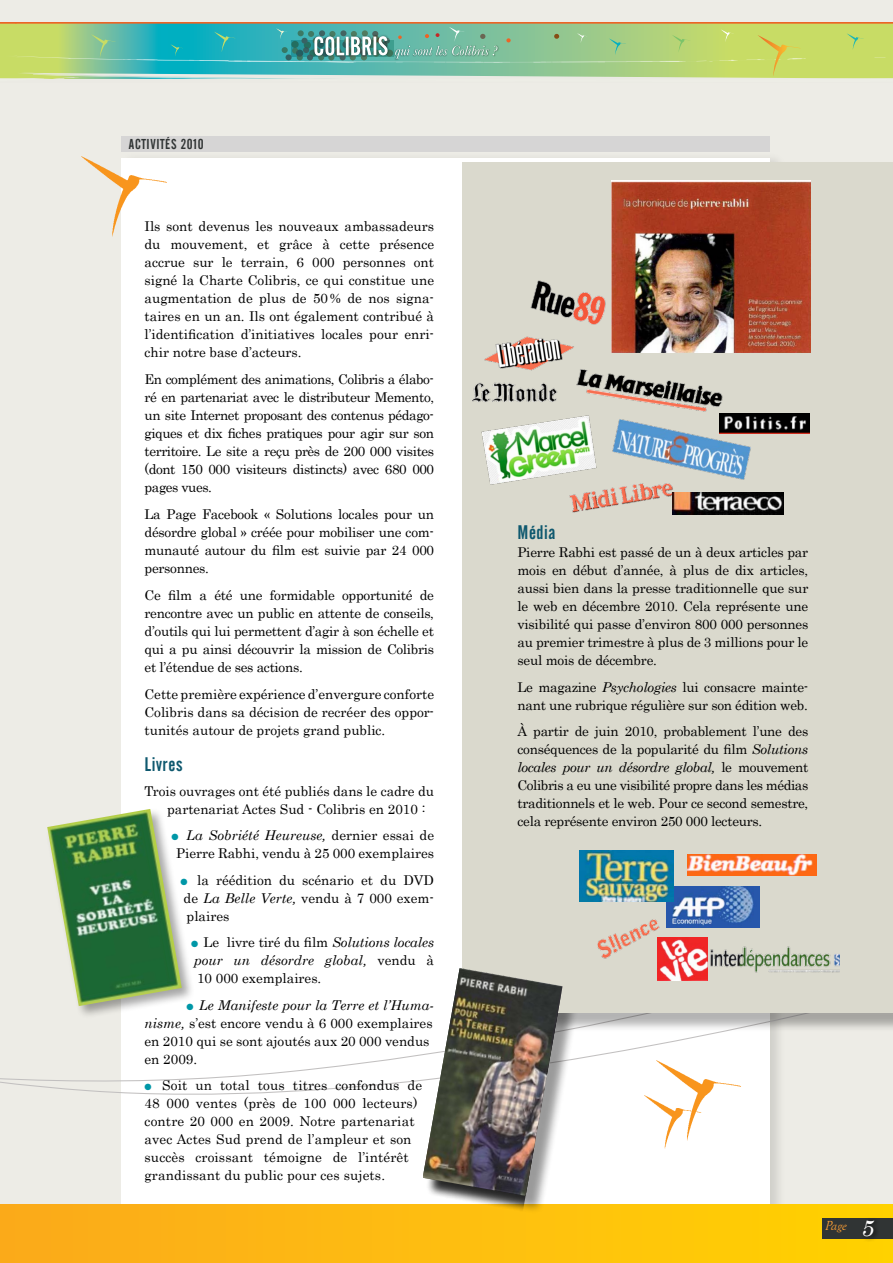
<style>
.page{position:relative;width:893px;height:1263px;background:#edece6}
.page>*{position:absolute;margin:0;border:0;box-sizing:border-box;transform-origin:0 0}
.t1{font:19.5px "Alternate Gothic No 2 BT";color:#0e586e}
.t2{font:14.25px "Alternate Gothic No 2 BT";letter-spacing:.045em;color:#303434}
.t3{font:13.5px/18px "Century";color:#000;text-align:justify}
.t4{font:13.5px/18px "Century";letter-spacing:-.02em;color:#000}
.t5{font:italic 13.5px "Century Schoolbook";color:#000}
.t6{font:italic 13.5px "Century Schoolbook";letter-spacing:-.03em;color:#000}
.t7{font:italic 13.5px "Goudy Old Style T";color:#f99d34}
.s1{color:#0097a7}
.s2{font-family:"Century";font-style:normal}
.s3{font-family:"Century Schoolbook";font-style:italic}
.s4{font-family:"Century";font-size:22.5px;color:#fff}
</style>
<div class="page">
<div style="left:121px;top:136px;width:649px;height:16px;background:#d6d5d5"></div>
<div style="left:121px;top:158px;width:649px;height:1105px;background:#fff"></div>
<div style="left:0;top:1204px;width:893px;height:59px;background:linear-gradient(to right,#fcaa1c,#ffd101)"></div>
<svg style="left:0;top:22px;width:893px;height:57px;background:#8ec48f"></svg>
<div style="left:823px;top:1218px;width:70px;height:21px;background:#303434"></div>
<div style="left:861px;top:1217px;width:19px;height:25px;background:#000;opacity:.75"></div>
<svg style="left:0;top:1032px;width:779px;height:112px"></svg>
<div style="left:425px;top:971px;width:155px;height:243px;background:#000;opacity:.4"></div>
<div style="left:462px;top:163px;width:431px;height:850px;background:#dad9cd"></div>
<div style="left:425px;top:971px;width:138px;height:244px;background:#000;opacity:.75"></div>
<div style="left:46px;top:807px;width:150px;height:213px;background:#000;opacity:.35"></div>
<img style="left:47px;top:809px;width:135px;height:197px">
<img style="left:484px;top:336px;width:90px;height:35px">
<img style="left:481px;top:418px;width:116px;height:67px">
<img style="left:569px;top:358px;width:154px;height:65px">
<img style="left:603px;top:411px;width:155px;height:69px">
<img style="left:530px;top:280px;width:76px;height:45px">
<img style="left:560px;top:475px;width:119px;height:40px">
<img style="left:719px;top:414px;width:91px;height:20px">
<img style="left:611px;top:181px;width:200px;height:172px">
<img style="left:673px;top:492px;width:110px;height:23px">
<img style="left:473px;top:382px;width:85px;height:20px">
<img style="left:666px;top:887px;width:93px;height:40px">
<img style="left:688px;top:855px;width:128px;height:21px">
<img style="left:597px;top:919px;width:67px;height:46px">
<img style="left:658px;top:938px;width:49px;height:42px">
<img style="left:579px;top:850px;width:95px;height:52px">
<img style="left:710px;top:946px;width:130px;height:27px">
<img style="left:82px;top:156px;width:85px;height:81px">
<img style="left:656px;top:1060px;width:98px;height:84px">
<img style="left:645px;top:1095px;width:65px;height:54px">
<p class="t2" style="left:129px;top:136px;width:75px">Activités 2O1O</p>
<p class="t3" style="left:145px;top:216px;width:291px">Ils sont devenus les nouveaux ambassadeurs du mouvement, et grâce à cette présence accrue sur le terrain, 6 000 personnes ont signé la Charte Colibris, ce qui constitue une augmentation de plus de 50% de nos signa&shy;taires en un an. Ils ont également contribué à l’identification d’initiatives locales pour enri&shy;chir notre base d’acteurs.</p>
<p class="t3" style="left:145px;top:369px;width:291px">En complément des animations, Colibris a élabo&shy;ré en partenariat avec le distributeur Memento, un site Internet proposant des contenus pédago&shy;giques et dix fiches pratiques pour agir sur son territoire. Le site a reçu près de 200 000 visites (dont 150 000 visiteurs distincts) avec 680 000 pages vues.</p>
<p class="t3" style="left:145px;top:504px;width:291px">La Page Facebook « Solutions locales pour un désordre global » créée pour mobiliser une com&shy;munauté autour du film est suivie par 24 000 personnes.</p>
<p class="t3" style="left:145px;top:585px;width:291px">Ce film a été une formidable opportunité de rencontre avec un public en attente de conseils, d’outils qui lui permettent d’agir à son échelle et qui a pu ainsi découvrir la mission de Colibris et l’étendue de ses actions.</p>
<p class="t3" style="left:145px;top:684px;width:291px">Cette première expérience d’envergure conforte Colibris dans sa décision de recréer des oppor&shy;tunités autour de projets grand public.</p>
<h1 class="t1" style="left:145px;top:754px;width:40px">Livres</h1>
<p class="t3" style="left:167px;top:781px;width:268px;text-indent:-23px">Trois ouvrages ont été publiés dans le cadre du partenariat Actes Sud - Colibris en 2010 :</p>
<p class="t5" style="left:172px;top:827px;width:264px"><span class="s1">●</span> La Sobriété Heureuse, <span class="s2">dernier essai de</span></p>
<p class="t3" style="left:176px;top:843px;width:259px">Pierre Rabhi, vendu à 25 000 exemplaires</p>
<p class="t3" style="left:181px;top:870px;width:255px"><span class="s1">●</span> la réédition du scénario et du DVD de <span class="s3">La Belle Verte,</span> vendu à 7 000 exem&shy;plaires</p>
<p class="t3" style="left:191px;top:932px;width:245px"><span class="s1">●</span> Le livre tiré du film <span class="s3">Solutions locales</span></p>
<p class="t5" style="left:194px;top:952px;width:241px">pour un désordre global, <span class="s2">vendu à</span></p>
<p class="t3" style="left:197px;top:968px;width:126px">10 000 exemplaires.</p>
<p class="t5" style="left:187px;top:997px;width:249px"><span class="s1">●</span> Le Manifeste pour la Terre et l’Huma-</p>
<p class="t3" style="left:145px;top:1013px;width:289px;text-align:left"><span class="s3">nisme,</span> s’est encore vendu à 6 000 exemplaires en 2010 qui se sont ajoutés aux 20 000 vendus en 2009.</p>
<p class="t3" style="left:145px;top:1075px;width:279px;text-align:left"><span class="s1">●</span> Soit un total tous titres confondus de 48 000 ventes (près de 100 000 lecteurs) contre 20 000 en 2009. Notre partenariat avec Actes Sud prend de l’ampleur et son succès croissant témoigne de l’intérêt grandissant du public pour ces sujets.</p>
<h1 class="t1" style="left:517px;top:521px;width:39px">Média</h1>
<p class="t3" style="left:517px;top:542px;width:292px">Pierre Rabhi est passé de un à deux articles par mois en début d’année, à plus de dix articles, aussi bien dans la presse traditionnelle que sur le web en décembre 2010. Cela représente une visibilité qui passe d’environ 800 000 personnes au premier trimestre à plus de 3 millions pour le seul mois de décembre.</p>
<p class="t4" style="left:517px;top:676px;width:292px">Le magazine <span class="s3">Psychologies</span> lui consacre mainte&shy;nant une rubrique régulière sur son édition web.</p>
<p class="t4" style="left:517px;top:721px;width:292px">À partir de juin 2010, probablement l’une des conséquences de la popularité du film <span class="s3">Solutions</span></p>
<p class="t6" style="left:517px;top:759px;width:292px">locales pour un désordre global, <span class="s2">le mouvement</span></p>
<p class="t3" style="left:517px;top:775px;width:292px">Colibris a eu une visibilité propre dans les médias traditionnels et le web. Pour ce second semestre, cela représente environ 250 000 lecteurs.</p>
<p class="t7" style="left:825px;top:1218px;width:56px">Page <span class="s4">5</span></p>
</div>
